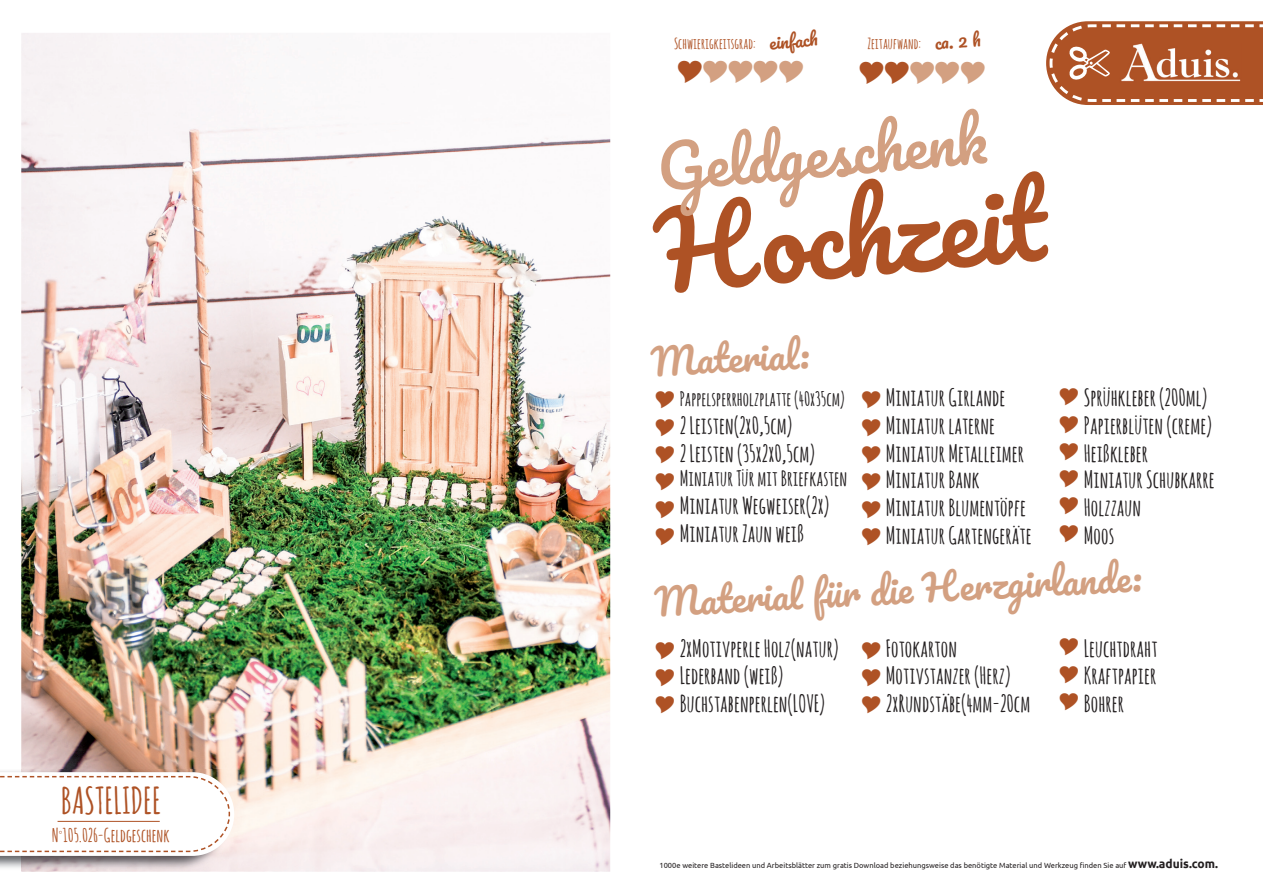
<style>
.page{position:relative;width:1263px;height:893px;background:#fff}
.page>*{position:absolute;margin:0;border:0;box-sizing:border-box;transform-origin:0 0}
.t1{font:102.6px "Pacifico";color:#ae5225}
.t2{font:58.95px "Pacifico";color:#d3a081}
.t3{font:36.75px "Pacifico";color:#d3a081}
.t4{font:700 36.45px "Amatic SC";color:#ae5225}
.t5{font:700 23.25px/27.9px "Amatic SC";color:#231f20}
.t6{font:700 21px "Amatic SC";color:#231f20}
.t7{font:700 19.5px "Amatic SC";color:#231f20}
.t8{font:700 18.45px "Amatic SC";color:#ae5225}
.t9{font:17.25px "Pacifico";color:#ae5225}
.t10{font:700 15px "Amatic SC";color:#ae5225}
.t11{font:7.5px "Ubuntu";color:#231f20}
.s1{font-weight:700;font-size:12px}
</style>
<div class="page">
<img style="left:21px;top:33px;width:589px;height:839px">
<img style="left:0;top:769px;width:229px;height:101px">
<svg style="left:0;top:772px;width:234px;height:84px"></svg>
<hr style="left:58px;top:821px;width:102px;height:1px;background:#ae5225">
<svg style="left:1046px;top:21px;width:217px;height:84px;background:#bc704b"></svg>
<h3 class="t4" style="left:61px;top:774px;width:102px">BASTELIDEE</h3>
<p class="t8" style="left:52px;top:822px;width:119px">N<sup>°</sup>105.026-Geldgeschenk</p>
<p class="t10" style="left:674px;top:33px;width:83px">Schwierigkeitsgrad:</p>
<p class="t9" style="left:768px;top:34px;width:50px;rotate:-5deg">einfach</p>
<p class="t10" style="left:867px;top:33px;width:55px">Zeitaufwand:</p>
<p class="t9" style="left:934px;top:34px;width:48px;rotate:-5deg">ca. 2 h</p>
<h2 class="t2" style="left:655px;top:137px;width:331px;rotate:-5deg">Geldgeschenk</h2>
<h1 class="t1" style="left:652px;top:199px;width:389px;rotate:-5deg">Hochzeit</h1>
<h3 class="t3" style="left:650px;top:343px;width:160px;rotate:-3deg">Material:</h3>
<p class="t7" style="left:680px;top:385px;width:167px">Pappelsperrholzplatte (40x35cm)</p>
<p class="t5" style="left:680px;top:411px;width:137px">2 Leisten(2x0,5cm)<br>2 Leisten (35x2x0,5cm)</p>
<p class="t6" style="left:680px;top:463px;width:169px">Miniatur Tür mit Briefkasten</p>
<p class="t5" style="left:680px;top:490px;width:151px">Miniatur Wegweiser(2x)<br>Miniatur Zaun weiß</p>
<p class="t5" style="left:886px;top:383px;width:140px">Miniatur Girlande<br>Miniatur laterne<br>Miniatur Metalleimer</p>
<p class="t5" style="left:1084px;top:383px;width:130px">Sprühkleber (200ml)<br>Papierblüten (creme)<br>Heißkleber</p>
<p class="t5" style="left:886px;top:465px;width:147px">Miniatur Bank<br>Miniatur Blumentöpfe<br>Miniatur Gartengeräte</p>
<p class="t5" style="left:1084px;top:465px;width:132px">Miniatur Schubkarre<br>Holzzaun<br>Moos</p>
<h3 class="t3" style="left:654px;top:583px;width:489px;rotate:-3deg">Material für die Herzgirlande:</h3>
<p class="t5" style="left:680px;top:633px;width:160px">2xMotivperle Holz(natur)<br>Lederband (weiß)<br>Buchstabenperlen(LOVE)</p>
<p class="t5" style="left:886px;top:633px;width:146px">Fotokarton<br>Motivstanzer (Herz)<br>2xRundstäbe(4mm-20cm</p>
<p class="t5" style="left:1084px;top:633px;width:75px;text-align:justify">Leuchtdraht Kraftpapier Bohrer</p>
<p class="t11" style="left:659px;top:860px;width:560px">1000e weitere Bastelideen und Arbeitsblätter zum gratis Download beziehungsweise das benötigte Material und Werkzeug finden Sie auf <span class="s1">www.aduis.com.</span></p>
</div>
